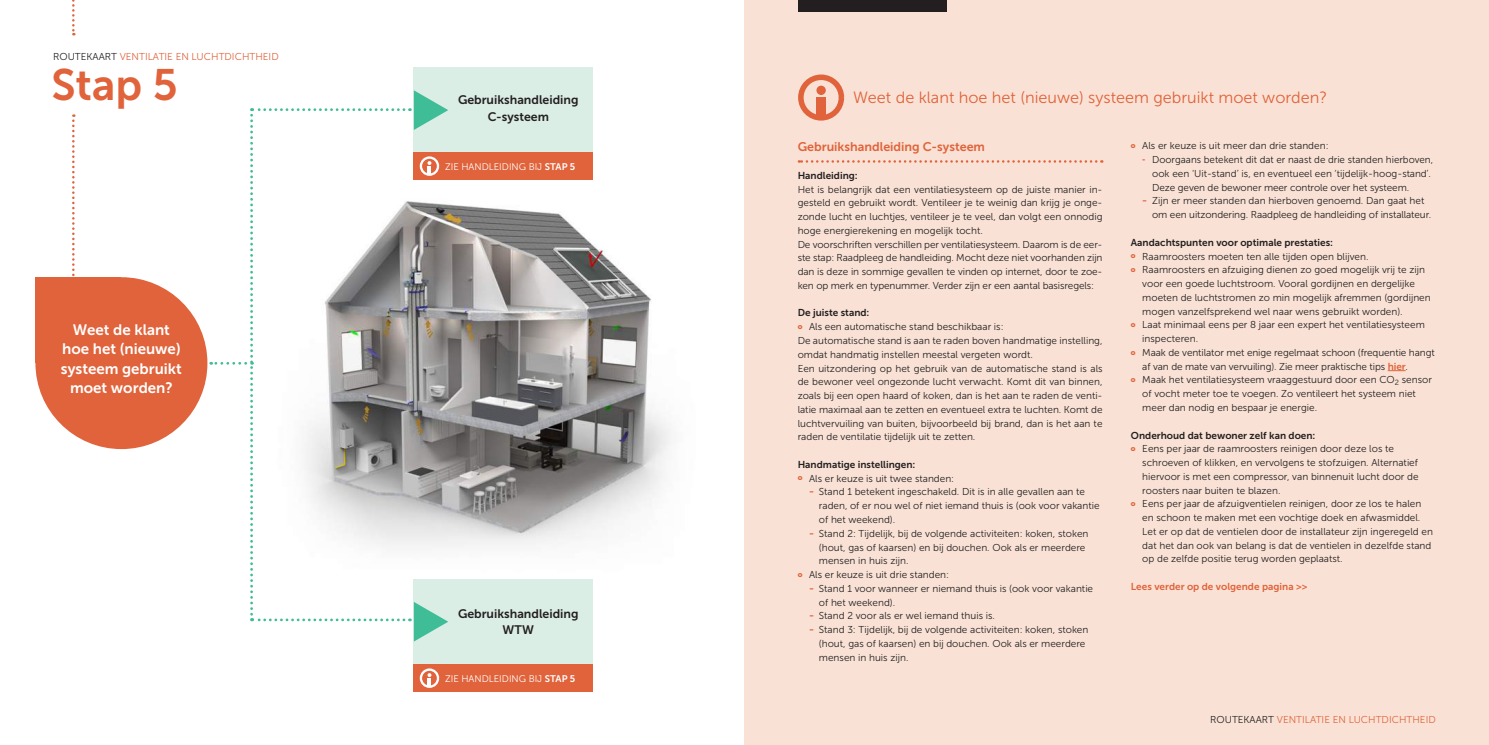
<style>
.page{position:relative;width:1489px;height:745px;background:#fff}
.page>*{position:absolute;margin:0;border:0;box-sizing:border-box;transform-origin:0 0}
.t1{font:43.75px "Museo Sans 700";color:#e0633b}
.t2{font:16.25px "Museo Sans 300";color:#e0633b}
.t3{font:15.12px "Museo Sans 700";color:#fff}
.t4{font:12.5px "Museo Sans 700";color:#e0633b}
.t5{font:12.38px "Museo Sans 700";color:#231f20}
.t6{font:10px/13.8px "Museo Sans 300";color:#231f20}
.t7{font:10px "Museo Sans 700";color:#231f20}
.t8{font:10px "Museo Sans 300";color:#e0633b}
.t9{font:10px "Museo Sans 700";color:#e0633b}
.t10{font:9.62px "Museo Sans 300";color:#fff}
.s1{color:#231f20}
.s2{font-family:"Museo Sans 700"}
.s3{font-family:"Museo Sans 900";font-size:7.5px;color:#e0633b}
.s4{font-family:"Museo Sans 700";color:#e0633b}
</style>
<div class="page">
<img style="left:448px;top:204px;width:223px;height:343px">
<div style="left:744px;top:0;width:744px;height:744px;background:#f9e2d5"></div>
<svg style="left:1387px;top:370px;width:18px;height:1px"></svg>
<div style="left:798px;top:0;width:148px;height:11px;background:#231f20"></div>
<svg style="left:72px;top:114px;width:3px;height:163px"></svg>
<svg style="left:72px;top:0;width:3px;height:35px"></svg>
<div style="left:798px;top:74px;width:46px;height:46px;border:6px solid #e0633b;border-radius:50%"></div>
<div style="left:816px;top:86px;width:9px;height:9px;background:#e0633b;border-radius:50%"></div>
<div style="left:816px;top:97px;width:9px;height:20px;background:#e0633b"></div>
<div style="left:414px;top:67px;width:179px;height:86px;background:#dbeee6"></div>
<div style="left:35px;top:277px;width:86px;height:86px;background:#e0633b"></div>
<div style="left:35px;top:277px;width:172px;height:172px;background:#e0633b;border-radius:50%"></div>
<div style="left:414px;top:152px;width:179px;height:28px;background:#e0633b"></div>
<div style="left:414px;top:578px;width:179px;height:86px;background:#dbeee6"></div>
<svg style="left:211px;top:90px;width:237px;height:551px"></svg>
<div style="left:414px;top:664px;width:179px;height:27px;background:#e0633b"></div>
<div style="left:420px;top:668px;width:19px;height:19px;border:2px solid #fff;border-radius:50%"></div>
<svg style="left:427px;top:673px;width:4px;height:13px"></svg>
<svg style="left:798px;top:160px;width:304px;height:3px"></svg>
<p class="t8" style="left:53px;top:51px;width:227px"><span class="s1">ROUTEKAART</span> VENTILATIE EN LUCHTDICHTHEID</p>
<p class="t1" style="left:51px;top:60px;width:128px">Stap 5</p>
<p class="t3" style="left:73px;top:321px;width:99px">Weet de klant</p>
<p class="t3" style="left:62px;top:340px;width:120px">hoe het (nieuwe)</p>
<p class="t3" style="left:61px;top:360px;width:123px">systeem gebruikt</p>
<p class="t3" style="left:70px;top:379px;width:104px">moet worden?</p>
<p class="t5" style="left:458px;top:93px;width:122px">Gebruikshandleiding</p>
<p class="t5" style="left:487px;top:109px;width:63px">C-systeem</p>
<p class="t10" style="left:445px;top:161px;width:132px">ZIE HANDLEIDING BIJ <span class="s2">STAP 5</span></p>
<p class="t5" style="left:458px;top:606px;width:122px">Gebruikshandleiding</p>
<p class="t5" style="left:502px;top:622px;width:33px">WTW</p>
<p class="t10" style="left:445px;top:673px;width:132px">ZIE HANDLEIDING BIJ <span class="s2">STAP 5</span></p>
<p class="t2" style="left:853px;top:88px;width:475px">Weet de klant hoe het (nieuwe) systeem gebruikt moet worden?</p>
<p class="t4" style="left:797px;top:140px;width:189px">Gebruikshandleiding C-systeem</p>
<p class="t7" style="left:797px;top:170px;width:62px">Handleiding:</p>
<p class="t6" style="left:797px;top:182px;width:306px;text-align:justify">Het is belangrijk dat een ventilatiesysteem op de juiste manier in&shy;gesteld en gebruikt wordt. Ventileer je te weinig dan krijg je onge&shy;zonde lucht en luchtjes, ventileer je te veel, dan volgt een onnodig hoge energierekening en mogelijk tocht.</p>
<p class="t6" style="left:797px;top:237px;width:306px;text-align:justify">De voorschriften verschillen per ventilatiesysteem. Daarom is de eer&shy;ste stap: Raadpleeg de handleiding. Mocht deze niet voorhanden zijn dan is deze in sommige gevallen te vinden op internet, door te zoe&shy;ken op merk en typenummer. Verder zijn er een aantal basisregels:</p>
<p class="t7" style="left:797px;top:307px;width:73px">De juiste stand:</p>
<p class="t6" style="left:797px;top:320px;width:207px"><span class="s3">o</span> Als een automatische stand beschikbaar is:</p>
<p class="t6" style="left:797px;top:333px;width:306px">De automatische stand is aan te raden boven handmatige instelling, omdat handmatig instellen meestal vergeten wordt.</p>
<p class="t6" style="left:797px;top:361px;width:306px;text-align:justify">Een uitzondering op het gebruik van de automatische stand is als de bewoner veel ongezonde lucht verwacht. Komt dit van binnen, zoals bij een open haard of koken, dan is het aan te raden de venti&shy;latie maximaal aan te zetten en eventueel extra te luchten. Komt de luchtvervuiling van buiten, bijvoorbeeld bij brand, dan is het aan te raden de ventilatie tijdelijk uit te zetten.</p>
<p class="t7" style="left:797px;top:458px;width:119px">Handmatige instellingen:</p>
<p class="t6" style="left:797px;top:471px;width:158px"><span class="s3">o</span> Als er keuze is uit twee standen:</p>
<p class="t6" style="left:818px;top:485px;width:282px;text-indent:-10px"><span class="s3">-</span> Stand 1 betekent ingeschakeld. Dit is in alle gevallen aan te raden, of er nou wel of niet iemand thuis is (ook voor vakantie of het weekend).</p>
<p class="t6" style="left:818px;top:526px;width:271px;text-indent:-10px"><span class="s3">-</span> Stand 2: Tijdelijk, bij de volgende activiteiten: koken, stoken (hout, gas of kaarsen) en bij douchen. Ook als er meerdere mensen in huis zijn.</p>
<p class="t6" style="left:797px;top:567px;width:153px"><span class="s3">o</span> Als er keuze is uit drie standen:</p>
<p class="t6" style="left:818px;top:581px;width:276px;text-indent:-10px"><span class="s3">-</span> Stand 1 voor wanneer er niemand thuis is (ook voor vakantie of het weekend).</p>
<p class="t6" style="left:809px;top:608px;width:187px"><span class="s3">-</span> Stand 2 voor als er wel iemand thuis is.</p>
<p class="t6" style="left:818px;top:622px;width:271px;text-indent:-10px"><span class="s3">-</span> Stand 3: Tijdelijk, bij de volgende activiteiten: koken, stoken (hout, gas of kaarsen) en bij douchen. Ook als er meerdere mensen in huis zijn.</p>
<p class="t6" style="left:1130px;top:139px;width:199px"><span class="s3">o</span> Als er keuze is uit meer dan drie standen:</p>
<p class="t6" style="left:1152px;top:153px;width:282px;text-indent:-10px"><span class="s3">-</span> Doorgaans betekent dit dat er naast de drie standen hierboven, ook een ‘Uit-stand’ is, en eventueel een ‘tijdelijk-hoog-stand’.<br>Deze geven de bewoner meer controle over het systeem.</p>
<p class="t6" style="left:1152px;top:194px;width:280px;text-indent:-10px"><span class="s3">-</span> Zijn er meer standen dan hierboven genoemd. Dan gaat het om een uitzondering. Raadpleeg de handleiding of installateur.</p>
<p class="t7" style="left:1130px;top:236px;width:204px">Aandachtspunten voor optimale prestaties:</p>
<p class="t6" style="left:1130px;top:249px;width:239px"><span class="s3">o</span> Raamroosters moeten ten alle tijden open blijven.</p>
<p class="t6" style="left:1130px;top:263px;width:295px;text-align:center"><span class="s3">o</span> Raamroosters en afzuiging dienen zo goed mogelijk vrij te zijn voor een goede luchtstroom. Vooral gordijnen en dergelijke</p>
<p class="t6" style="left:1142px;top:290px;width:290px">moeten de luchtstromen zo min mogelijk afremmen (gordijnen mogen vanzelfsprekend wel naar wens gebruikt worden).</p>
<p class="t6" style="left:1142px;top:318px;width:284px;text-indent:-11px"><span class="s3">o</span> Laat minimaal eens per 8 jaar een expert het ventilatiesysteem inspecteren.</p>
<p class="t6" style="left:1142px;top:345px;width:294px;text-indent:-11px"><span class="s3">o</span> Maak de ventilator met enige regelmaat schoon (frequentie hangt af van de mate van vervuiling). Zie meer praktische tips <span class="s4">hier</span>.</p>
<p class="t6" style="left:1142px;top:373px;width:291px;text-indent:-11px"><span class="s3">o</span> Maak het ventilatiesysteem vraaggestuurd door een CO<sub>2</sub> sensor of vocht meter toe te voegen. Zo ventileert het systeem niet meer dan nodig en bespaar je energie.</p>
<p class="t7" style="left:1130px;top:429px;width:186px">Onderhoud dat bewoner zelf kan doen:</p>
<p class="t6" style="left:1130px;top:441px;width:264px"><span class="s3">o</span> Eens per jaar de raamroosters reinigen door deze los te</p>
<p class="t6" style="left:1142px;top:455px;width:278px;text-align:justify">schroeven of klikken, en vervolgens te stofzuigen. Alternatief hiervoor is met een compressor, van binnenuit lucht door de roosters naar buiten te blazen.</p>
<p class="t6" style="left:1142px;top:496px;width:292px;text-indent:-11px"><span class="s3">o</span> Eens per jaar de afzuigventielen reinigen, door ze los te halen en schoon te maken met een vochtige doek en afwasmiddel.<br>Let er op dat de ventielen door de installateur zijn ingeregeld en dat het dan ook van belang is dat de ventielen in dezelfde stand op de zelfde positie terug worden geplaatst.</p>
<p class="t9" style="left:1130px;top:580px;width:178px">Lees verder op de volgende pagina &gt;&gt;</p>
<p class="t8" style="left:1210px;top:714px;width:227px"><span class="s1">ROUTEKAART</span> VENTILATIE EN LUCHTDICHTHEID</p>
</div>
